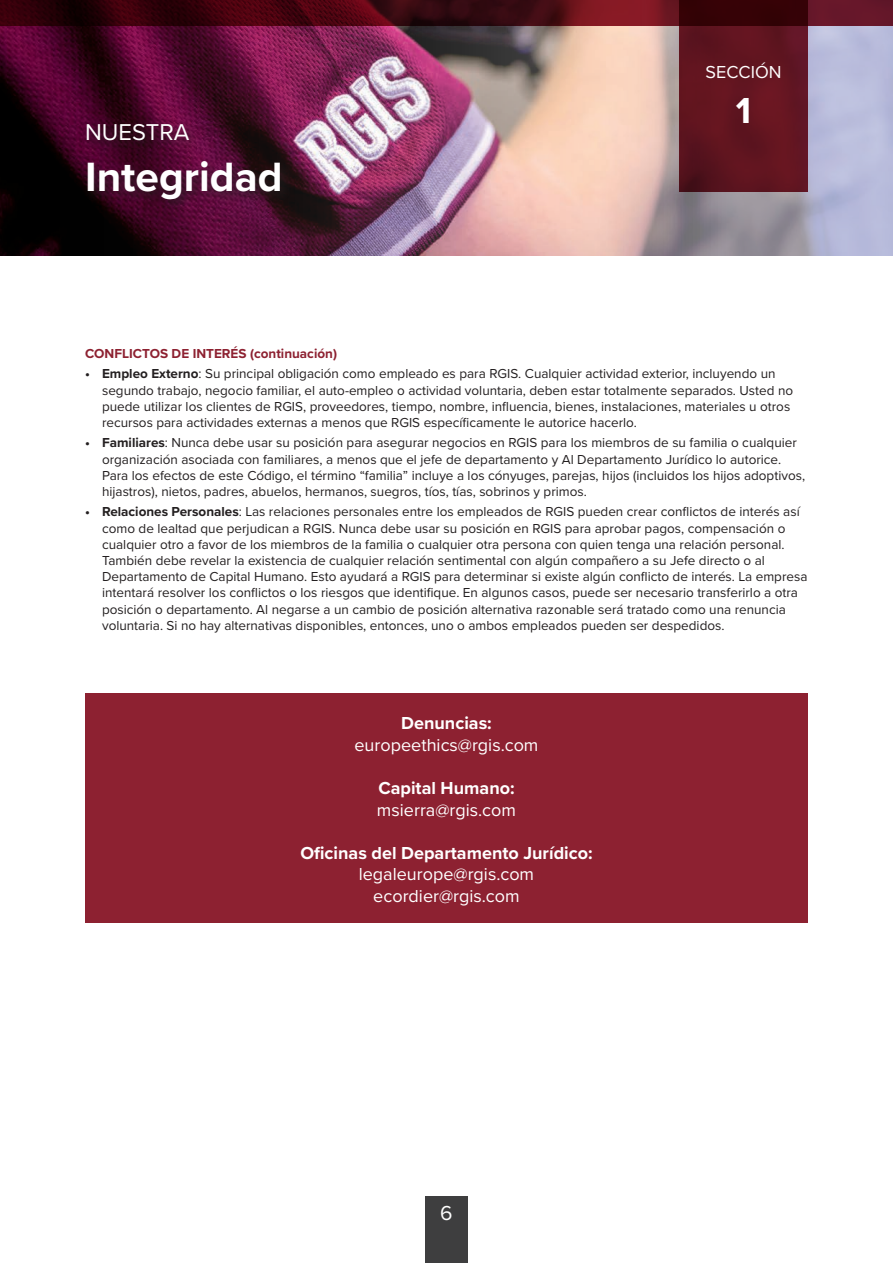
<style>
.page{position:relative;width:893px;height:1263px;background:#fff}
.page>*{position:absolute;margin:0;border:0;box-sizing:border-box;transform-origin:0 0}
.t1{font:700 42.45px "Proxima Nova";color:#fff}
.t2{font:700 37.5px "Proxima Nova";color:#fff}
.t3{font:23.7px "Proxima Nova";color:#fff}
.t4{font:21px "Proxima Nova";color:#fff}
.t5{font:18px/21.6px "Proxima Nova";color:#fff;text-align:center}
.t6{font:700 18px "Proxima Nova";color:#fff}
.t7{font:13.5px/16.2px "Proxima Nova";color:#231f20}
.t8{font:700 13.5px "Proxima Nova";color:#8d2131}
.s1{font-weight:700}
</style>
<div class="page">
<div style="left:425px;top:1196px;width:43px;height:67px;background:#3e3e3f"></div>
<img style="left:0;top:26px;width:893px;height:229px">
<svg style="left:0;top:0;width:893px;height:26px;background:#480913"></svg>
<div style="left:82px;top:120px;width:211px;height:92px;background:#231f20;opacity:.75"></div>
<svg style="left:679px;top:0;width:129px;height:191px;background:#5a121c"></svg>
<div style="left:85px;top:694px;width:723px;height:229px;background:#8d2131"></div>
<h3 class="t3" style="left:85px;top:115px;width:106px">NUESTRA</h3>
<h1 class="t1" style="left:85px;top:146px;width:199px">Integridad</h1>
<h3 class="t5" style="left:706px;top:60px;width:77px">SECCIÓN</h3>
<h2 class="t2" style="left:736px;top:83px;width:17px">1</h2>
<p class="t8" style="left:85px;top:343px;width:253px">CONFLICTOS DE INTERÉS (continuación)</p>
<p class="t7" style="left:102px;top:365px;width:693px;text-indent:-17px"><span class="s1">• Empleo Externo</span>: Su principal obligación como empleado es para RGIS. Cualquier actividad exterior, incluyendo un segundo trabajo, negocio familiar, el auto-empleo o actividad voluntaria, deben estar totalmente separados. Usted no puede utilizar los clientes de RGIS, proveedores, tiempo, nombre, influencia, bienes, instalaciones, materiales u otros recursos para actividades externas a menos que RGIS específicamente le autorice hacerlo.</p>
<p class="t7" style="left:102px;top:434px;width:704px;text-indent:-17px"><span class="s1">• Familiares</span>: Nunca debe usar su posición para asegurar negocios en RGIS para los miembros de su familia o cualquier organización asociada con familiares, a menos que el jefe de departamento y Al Departamento Jurídico lo autorice.<br>Para los efectos de este Código, el término “familia” incluye a los cónyuges, parejas, hijos (incluidos los hijos adoptivos, hijastros), nietos, padres, abuelos, hermanos, suegros, tíos, tías, sobrinos y primos.</p>
<p class="t7" style="left:102px;top:503px;width:707px;text-indent:-17px"><span class="s1">• Relaciones Personales</span>: Las relaciones personales entre los empleados de RGIS pueden crear conflictos de interés así como de lealtad que perjudican a RGIS. Nunca debe usar su posición en RGIS para aprobar pagos, compensación o cualquier otro a favor de los miembros de la familia o cualquier otra persona con quien tenga una relación personal.<br>También debe revelar la existencia de cualquier relación sentimental con algún compañero a su Jefe directo o al Departamento de Capital Humano. Esto ayudará a RGIS para determinar si existe algún conflicto de interés. La empresa intentará resolver los conflictos o los riesgos que identifique. En algunos casos, puede ser necesario transferirlo a otra posición o departamento. Al negarse a un cambio de posición alternativa razonable será tratado como una renuncia voluntaria. Si no hay alternativas disponibles, entonces, uno o ambos empleados pueden ser despedidos.</p>
<h3 class="t6" style="left:401px;top:710px;width:92px">Denuncias:</h3>
<h3 class="t5" style="left:354px;top:733px;width:185px">europeethics@rgis.com</h3>
<h3 class="t6" style="left:378px;top:774px;width:138px">Capital Humano:</h3>
<h3 class="t5" style="left:377px;top:798px;width:141px">msierra@rgis.com</h3>
<h3 class="t6" style="left:300px;top:839px;width:294px">Oficinas del Departamento Jurídico:</h3>
<h3 class="t5" style="left:359px;top:863px;width:177px">legaleurope@rgis.com ecordier@rgis.com</h3>
<h3 class="t4" style="left:440px;top:1198px;width:14px">6</h3>
</div>
